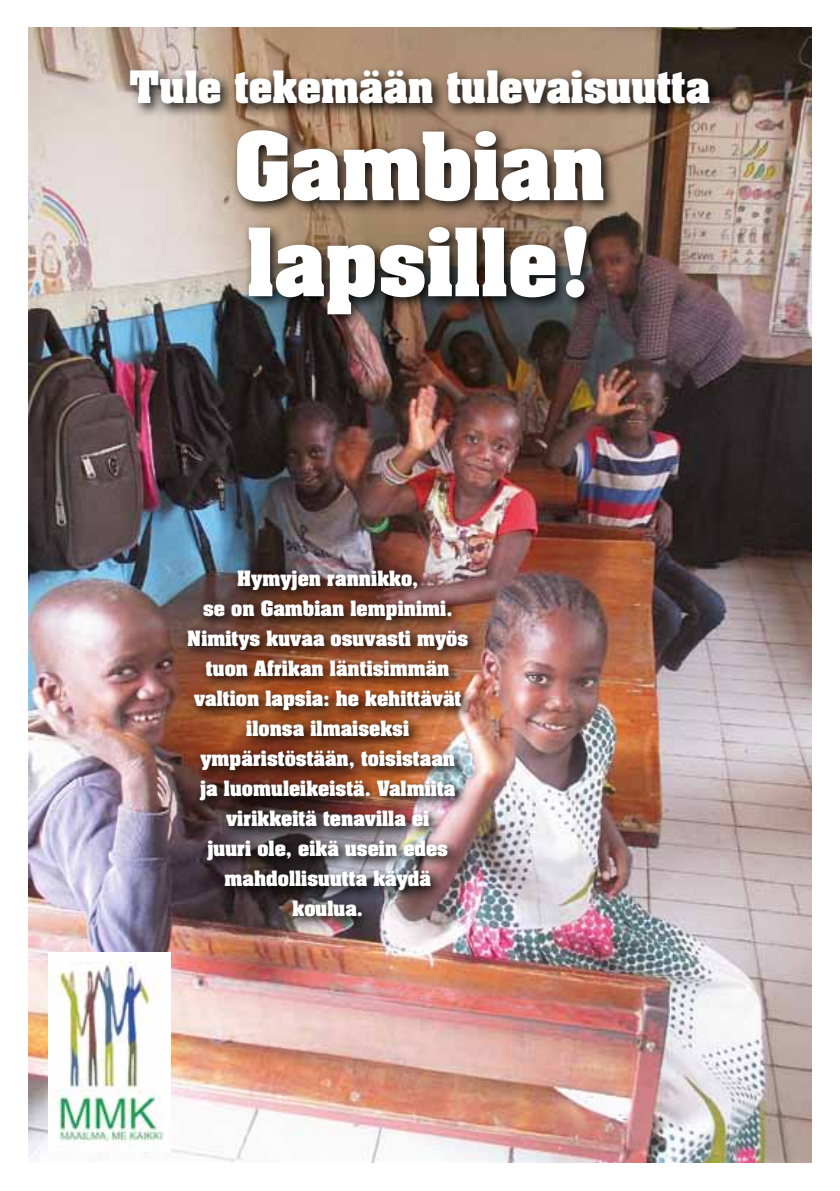
<style>
.page{position:relative;width:840px;height:1191px;background:#fff}
.page>*{position:absolute;margin:0;border:0;box-sizing:border-box;transform-origin:0 0}
.UUSI2_Leipis{font:700 80px/96px "Aachen";color:#fff}
.UUSI2_Leipis-2{font:700 38px "Aachen";color:#fff}
.UUSI2_Leipis-3{font:700 18px/30px "Aachen";color:#fff;text-align:center}
</style>
<div class="page">
<img style="left:28px;top:28px;width:783px;height:1134px">
<div style="left:124px;top:64px;width:599px;height:55px;background:#000;opacity:.9"></div>
<div style="left:230px;top:123px;width:387px;height:206px;background:#000;opacity:.9"></div>
<img style="left:182px;top:563px;width:300px;height:368px">
<img style="left:48px;top:952px;width:122px;height:199px">
<p class="UUSI2_Leipis-2" style="left:130px;top:60px;width:581px">Tule tekemään tulevaisuutta</p>
<p class="UUSI2_Leipis" style="left:234px;top:116px;width:373px">Gambian lapsille!</p>
<p class="UUSI2_Leipis-3" style="left:203px;top:563px;width:251px">Hymyjen rannikko,<br>se on Gambian lempinimi.</p>
<p class="UUSI2_Leipis-3" style="left:187px;top:623px;width:282px">Nimitys kuvaa osuvasti myös tuon Afrikan läntisimmän valtion lapsia: he kehittävät ilonsa ilmaiseksi</p>
<p class="UUSI2_Leipis-3" style="left:200px;top:743px;width:256px">ympäristöstään, toisistaan ja luomuleikeistä. Valmiita virikkeitä tenavilla ei<br>juuri ole, eikä usein edes mahdollisuutta käydä koulua.</p>
</div>
